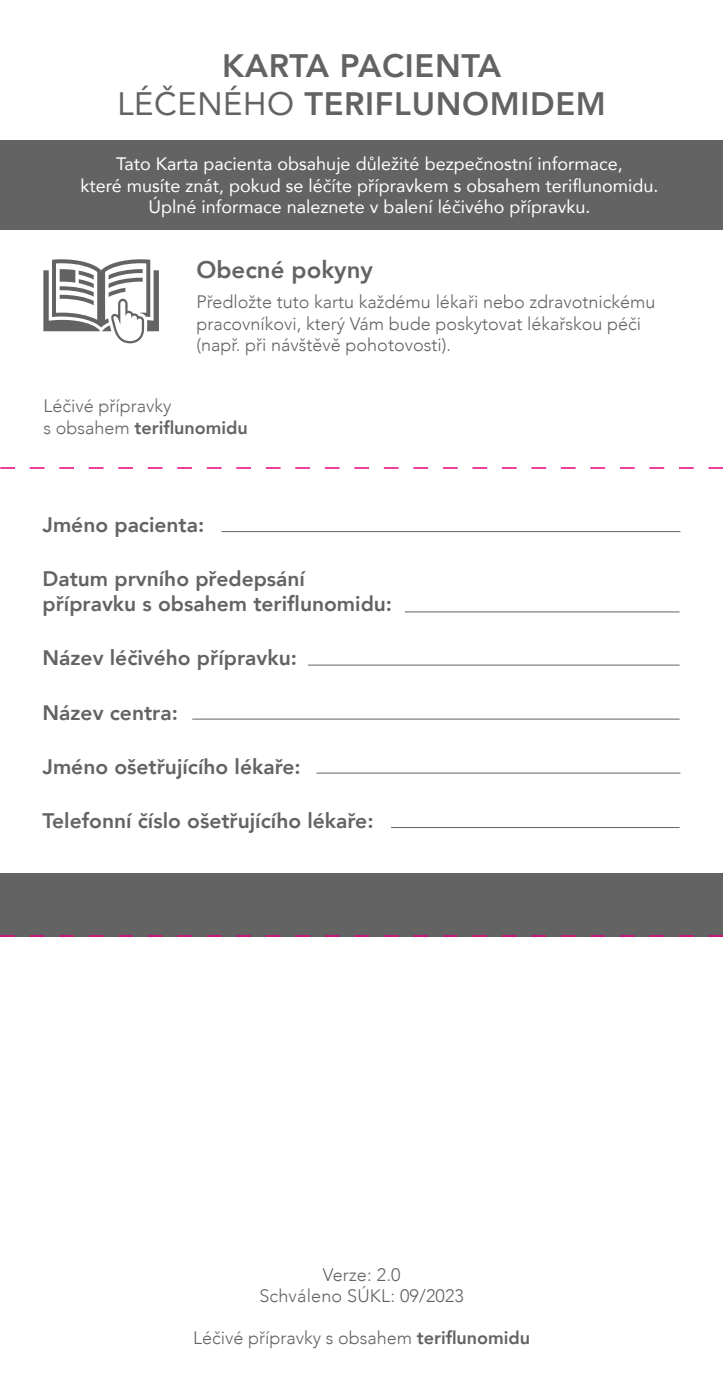
<style>
.page{position:relative;width:723px;height:1387px;background:#fff}
.page>*{position:absolute;margin:0;border:0;box-sizing:border-box;transform-origin:0 0}
.t1{font:800 32.4px/39px "Avenir";letter-spacing:.02em;color:#646363;text-align:center}
.t2{font:800 24px "Avenir";color:#646363}
.t3{font:800 21px/25.2px "Avenir";color:#646363}
.t4{font:300 18px/21.6px "Avenir";color:#646363}
.t5{font:18px/21.6px "Avenir";color:#fff;text-align:center}
.s1{font-weight:400}
.s2{font-weight:800}
</style>
<div class="page">
<div style="left:0;top:873px;width:723px;height:63px;background:#646363"></div>
<hr style="left:222px;top:531px;width:458px;height:1px;background:#646363">
<hr style="left:192px;top:718px;width:487px;height:1px;background:#646363">
<hr style="left:308px;top:664px;width:371px;height:1px;background:#646363">
<hr style="left:316px;top:772px;width:364px;height:1px;background:#646363">
<hr style="left:391px;top:827px;width:288px;height:1px;background:#646363">
<div style="left:0;top:140px;width:723px;height:90px;background:#646363"></div>
<svg style="left:43px;top:259px;width:116px;height:84px"></svg>
<hr style="left:405px;top:611px;width:274px;height:1px;background:#646363">
<svg style="left:0;top:935px;width:723px;height:1px"></svg>
<svg style="left:0;top:467px;width:723px;height:1px"></svg>
<h1 class="t1" style="left:117px;top:46px;width:490px">KARTA PACIENTA<br><span class="s1">LÉČENÉHO</span> TERIFLUNOMIDEM</h1>
<p class="t5" style="left:80px;top:152px;width:579px">Tato Karta pacienta obsahuje důležité bezpečnostní informace,<br>které musíte znát, pokud se léčíte přípravkem s obsahem teriflunomidu.<br>Úplné informace naleznete v balení léčivého přípravku.</p>
<h2 class="t2" style="left:196px;top:251px;width:178px">Obecné pokyny</h2>
<p class="t4" style="left:196px;top:291px;width:460px">Předložte tuto kartu každému lékaři nebo zdravotnickému pracovníkovi, který Vám bude poskytovat lékařskou péči (např. při návštěvě pohotovosti).</p>
<p class="t4" style="left:43px;top:395px;width:206px">Léčivé přípravky<br>s obsahem <span class="s2">teriflunomidu</span></p>
<p class="t3" style="left:43px;top:512px;width:163px">Jméno pacienta:</p>
<p class="t3" style="left:43px;top:566px;width:351px">Datum prvního předepsání přípravku s obsahem teriflunomidu:</p>
<p class="t3" style="left:43px;top:645px;width:256px">Název léčivého přípravku:</p>
<p class="t3" style="left:43px;top:699px;width:137px">Název centra:</p>
<p class="t3" style="left:43px;top:753px;width:260px">Jméno ošetřujícího lékaře:</p>
<p class="t3" style="left:43px;top:807px;width:332px">Telefonní číslo ošetřujícího lékaře:</p>
<p class="t4" style="left:259px;top:1263px;width:206px;text-align:center">Verze: 2.0<br>Schváleno SÚKL: 09/2023</p>
<p class="t4" style="left:193px;top:1327px;width:339px">Léčivé přípravky s obsahem <span class="s2">teriflunomidu</span></p>
</div>
